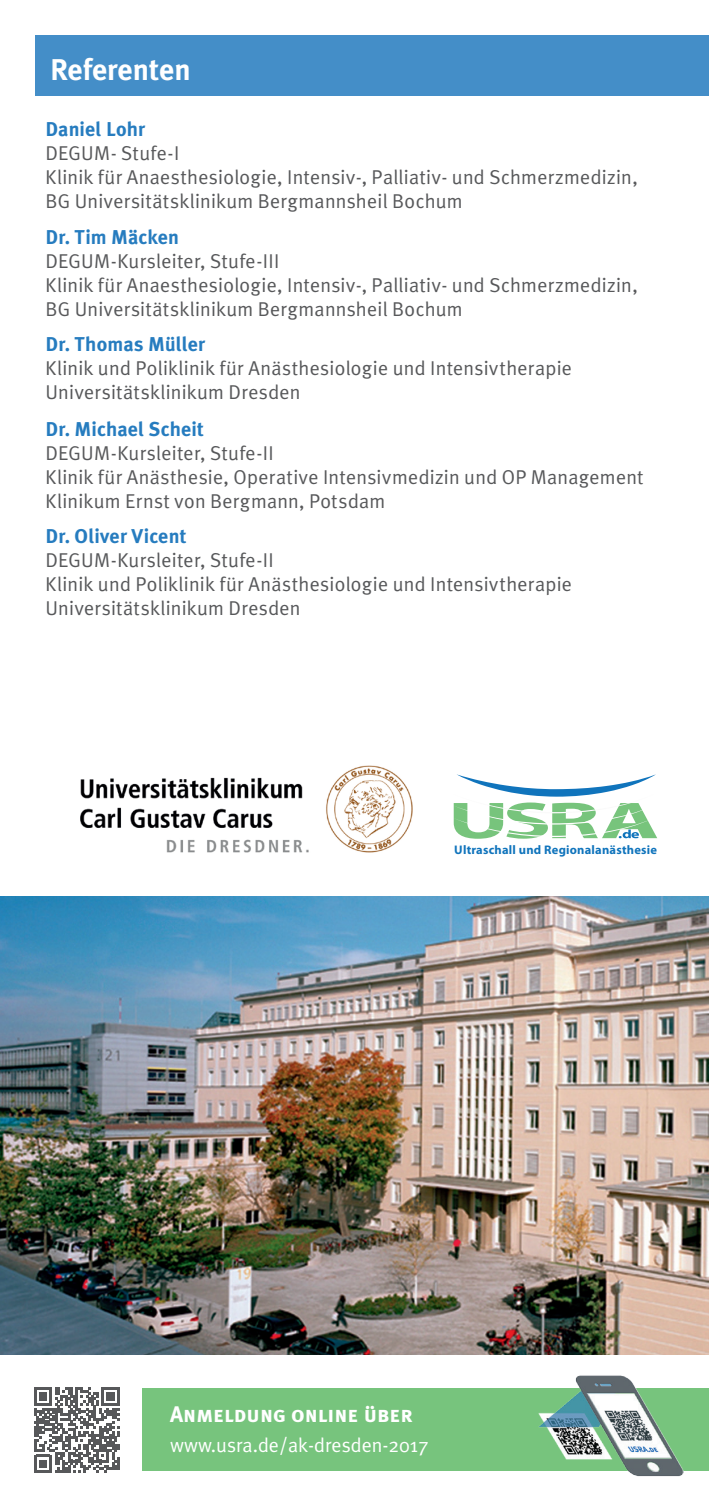
<style>
.page{position:relative;width:709px;height:1489px;background:#fff}
.page>*{position:absolute;margin:0;border:0;box-sizing:border-box;transform-origin:0 0}
.t1{font:700 30px "Meta Plus";color:#fff}
.t2{font:22.5px "Meta Plus Bold Caps";color:#fff}
.t3{font:20px/24px "Meta Plus Normal";letter-spacing:.015em;color:#57585a}
.t4{font:700 20px "Meta Plus";letter-spacing:.01em;color:#267cbf}
.t5{font:20px "Meta Plus Normal";color:#fff}
.t6{font:700 12.5px "Myriad Pro";letter-spacing:.015em;color:#1074bc}
</style>
<div class="page">
<div style="left:35px;top:35px;width:674px;height:61px;background:#448ec8"></div>
<svg style="left:453px;top:774px;width:204px;height:64px"></svg>
<img style="left:80px;top:765px;width:333px;height:88px">
<div style="left:142px;top:1387px;width:567px;height:83px;background:#77c47d"></div>
<svg style="left:34px;top:1387px;width:86px;height:85px"></svg>
<img style="left:532px;top:1375px;width:151px;height:102px">
<img style="left:0;top:896px;width:709px;height:458px">
<h1 class="t1" style="left:50px;top:52px;width:142px">Referenten</h1>
<p class="t4" style="left:45px;top:117px;width:101px">Daniel Lohr</p>
<p class="t3" style="left:45px;top:141px;width:593px">DEGUM- Stufe-I<br>Klinik für Anaesthesiologie, Intensiv-, Palliativ- und Schmerzmedizin,<br>BG Universitätsklinikum Bergmannsheil Bochum</p>
<p class="t4" style="left:45px;top:225px;width:135px">Dr. Tim Mäcken</p>
<p class="t3" style="left:45px;top:248px;width:593px">DEGUM-Kursleiter, Stufe-III<br>Klinik für Anaesthesiologie, Intensiv-, Palliativ- und Schmerzmedizin,<br>BG Universitätsklinikum Bergmannsheil Bochum</p>
<p class="t4" style="left:45px;top:333px;width:161px">Dr. Thomas Müller</p>
<p class="t3" style="left:45px;top:356px;width:528px">Klinik und Poliklinik für Anästhesiologie und Intensivtherapie<br>Universitätsklinikum Dresden</p>
<p class="t4" style="left:45px;top:417px;width:160px">Dr. Michael Scheit</p>
<p class="t3" style="left:45px;top:440px;width:600px">DEGUM-Kursleiter, Stufe-II<br>Klinik für Anästhesie, Operative Intensivmedizin und OP Management<br>Klinikum Ernst von Bergmann, Potsdam</p>
<p class="t4" style="left:45px;top:524px;width:142px">Dr. Oliver Vicent</p>
<p class="t3" style="left:45px;top:548px;width:528px">DEGUM-Kursleiter, Stufe-II<br>Klinik und Poliklinik für Anästhesiologie und Intensivtherapie<br>Universitätsklinikum Dresden</p>
<p class="t6" style="left:454px;top:841px;width:204px">Ultraschall und Regionalanästhesie</p>
<p class="t2" style="left:170px;top:1401px;width:244px">Anmeldung online über</p>
<p class="t5" style="left:170px;top:1433px;width:260px">www.usra.de/ak-dresden-2017</p>
</div>
